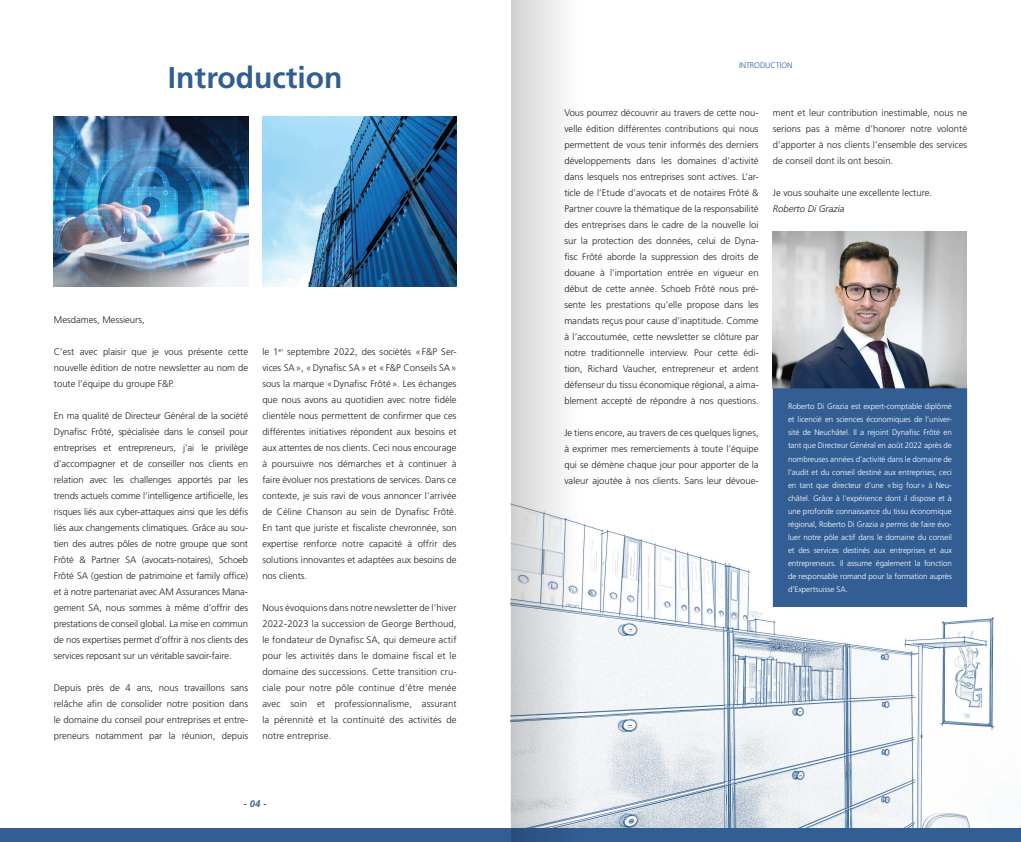
<style>
.page{position:relative;width:1021px;height:842px;background:#fff}
.page>*{position:absolute;margin:0;border:0;box-sizing:border-box;transform-origin:0 0}
.t1{font:700 30px "Frutiger LT Std";color:#325e94}
.t2{font:300 9.5px/16px "Frutiger LT Std";color:#231f20;text-align:justify}
.t3{font:italic 300 9.5px "Frutiger LT Std";color:#231f20}
.t4{font:italic 700 9.5px "Frutiger LT Std";color:#325e94}
.t5{font:300 8px/13px "Frutiger LT Std";letter-spacing:-.01em;color:#fff;text-align:justify}
.t6{font:300 8px "Frutiger LT Std";letter-spacing:-.01em;color:#325e94}
</style>
<div class="page">
<img style="left:510px;top:503px;width:510px;height:325px">
<img style="left:54px;top:117px;width:194px;height:170px">
<img style="left:262px;top:117px;width:194px;height:170px">
<img style="left:772px;top:231px;width:194px;height:157px">
<div style="left:773px;top:389px;width:193px;height:217px;background:#325e94"></div>
<div style="left:772px;top:388px;width:195px;height:219px;border:1px solid #325e94"></div>
<div style="left:0;top:828px;width:1020px;height:14px;background:#325e94"></div>
<svg style="left:511px;top:0;width:67px;height:842px"></svg>
<h1 class="t1" style="left:168px;top:60px;width:176px">Introduction</h1>
<p class="t2" style="left:54px;top:312px;width:92px">Mesdames, Messieurs,</p>
<p class="t2" style="left:54px;top:344px;width:196px">C’est avec plaisir que je vous présente cette nouvelle édition de notre newsletter au nom de toute l’équipe du groupe F&amp;P.</p>
<p class="t2" style="left:54px;top:408px;width:196px">En ma qualité de Directeur Général de la société Dynafisc Frôté, spécialisée dans le conseil pour entreprises et entrepreneurs, j’ai le privilège d’accompagner et de conseiller nos clients en relation avec les challenges apportés par les trends actuels comme l’intelligence artificielle, les risques liés aux cyber-attaques ainsi que les défis liés aux changements climatiques. Grâce au sou&shy;tien des autres pôles de notre groupe que sont Frôté &amp; Partner SA (avocats-notaires), Schoeb Frôté SA (gestion de patrimoine et family office) et à notre partenariat avec AM Assurances Mana&shy;gement SA, nous sommes à même d’offrir des prestations de conseil global. La mise en commun de nos expertises permet d’offrir à nos clients des services reposant sur un véritable savoir-faire.</p>
<p class="t2" style="left:54px;top:680px;width:196px">Depuis près de 4 ans, nous travaillons sans relâche afin de consolider notre position dans le domaine du conseil pour entreprises et entre&shy;preneurs notamment par la réunion, depuis</p>
<p class="t2" style="left:262px;top:344px;width:196px">le 1<sup>er</sup> septembre 2022, des sociétés «F&amp;P Ser&shy;vices SA», «Dynafisc SA» et «F&amp;P Conseils SA» sous la marque «Dynafisc Frôté». Les échanges que nous avons au quotidien avec notre fidèle clientèle nous permettent de confirmer que ces différentes initiatives répondent aux besoins et aux attentes de nos clients. Ceci nous encourage à poursuivre nos démarches et à continuer à faire évoluer nos prestations de services. Dans ce contexte, je suis ravi de vous annoncer l’arrivée de Céline Chanson au sein de Dynafisc Frôté.<br>En tant que juriste et fiscaliste chevronnée, son expertise renforce notre capacité à offrir des solutions innovantes et adaptées aux besoins de nos clients.</p>
<p class="t2" style="left:262px;top:600px;width:196px">Nous évoquions dans notre newsletter de l’hiver 2022-2023 la succession de George Berthoud, le fondateur de Dynafisc SA, qui demeure actif pour les activités dans le domaine fiscal et le domaine des successions. Cette transition cru&shy;ciale pour notre pôle continue d’être menée avec soin et professionnalisme, assurant la pérennité et la continuité des activités de notre entreprise.</p>
<p class="t4" style="left:243px;top:798px;width:25px">- 04 -</p>
<p class="t6" style="left:739px;top:61px;width:55px">INTRODUCTION</p>
<p class="t2" style="left:564px;top:105px;width:196px">Vous pourrez découvrir au travers de cette nou&shy;velle édition différentes contributions qui nous permettent de vous tenir informés des derniers développements dans les domaines d’activité dans lesquels nos entreprises sont actives. L’ar&shy;ticle de l’Etude d’avocats et de notaires Frôté &amp; Partner couvre la thématique de la responsabilité des entreprises dans le cadre de la nouvelle loi sur la protection des données, celui de Dyna&shy;fisc Frôté aborde la suppression des droits de douane à l’importation entrée en vigueur en début de cette année. Schoeb Frôté nous pré&shy;sente les prestations qu’elle propose dans les mandats reçus pour cause d’inaptitude. Comme à l’accoutumée, cette newsletter se clôture par notre traditionnelle interview. Pour cette édi&shy;tion, Richard Vaucher, entrepreneur et ardent défenseur du tissu économique régional, a aima&shy;blement accepté de répondre à nos questions.</p>
<p class="t2" style="left:564px;top:425px;width:196px">Je tiens encore, au travers de ces quelques lignes, à exprimer mes remerciements à toute l’équipe qui se démène chaque jour pour apporter de la valeur ajoutée à nos clients. Sans leur dévoue-</p>
<p class="t2" style="left:772px;top:105px;width:196px">ment et leur contribution inestimable, nous ne serions pas à même d’honorer notre volonté d’apporter à nos clients l’ensemble des services de conseil dont ils ont besoin.</p>
<p class="t2" style="left:772px;top:185px;width:161px">Je vous souhaite une excellente lecture.</p>
<p class="t3" style="left:772px;top:203px;width:73px">Roberto Di Grazia</p>
<p class="t5" style="left:788px;top:400px;width:165px">Roberto Di Grazia est expert-comptable diplômé et licencié en sciences économiques de l’univer&shy;sité de Neuchâtel. Il a rejoint Dynafisc Frôté en tant que Directeur Général en août 2022 après de nombreuses années d’activité dans le domaine de l’audit et du conseil destiné aux entreprises, ceci en tant que directeur d’une «big four» à Neu&shy;châtel. Grâce à l’expérience dont il dispose et à une profonde connaissance du tissu économique régional, Roberto Di Grazia a permis de faire évo&shy;luer notre pôle actif dans le domaine du conseil et des services destinés aux entreprises et aux entrepreneurs. Il assume également la fonction de responsable romand pour la formation auprès d’Expertsuisse SA.</p>
</div>
